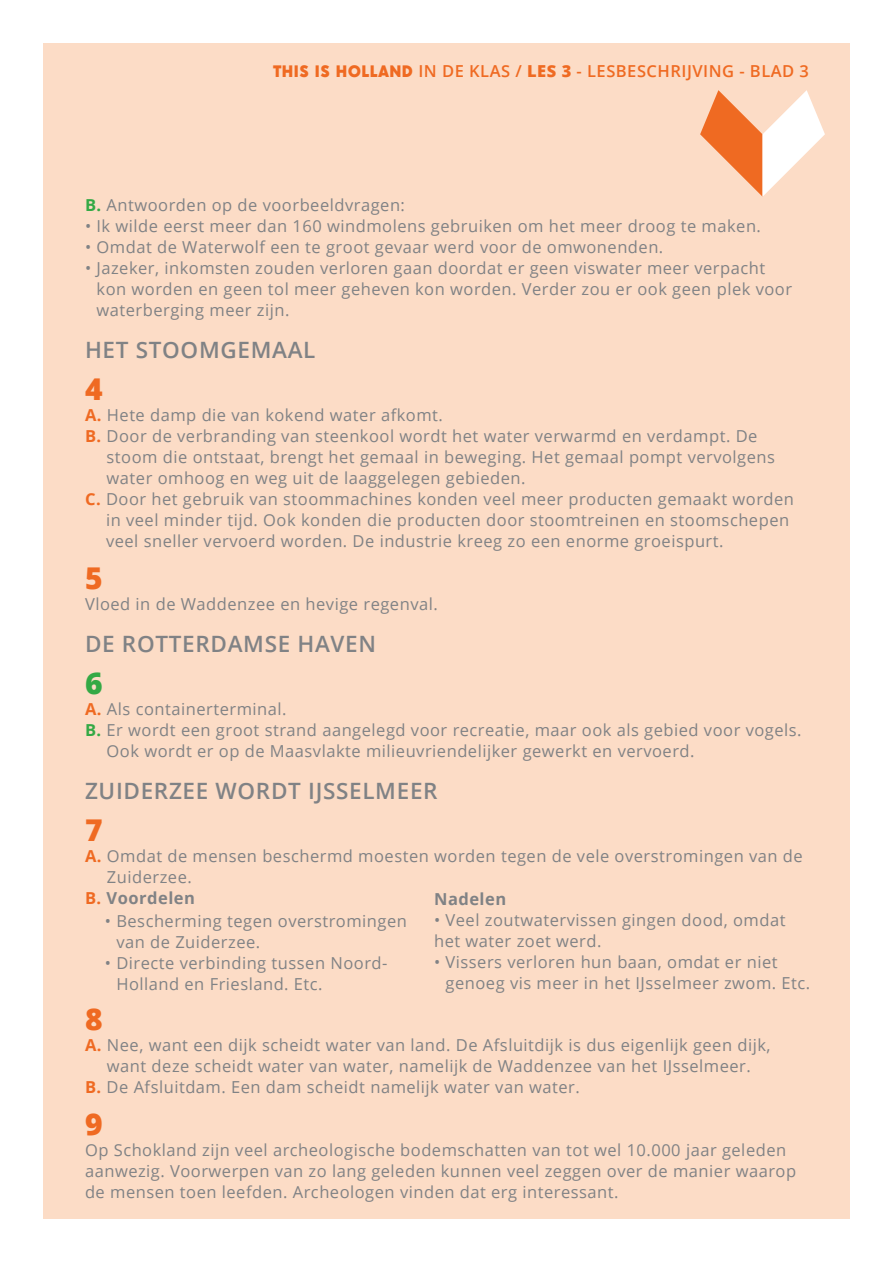
<style>
.page{position:relative;width:893px;height:1263px;background:#fcdcc6}
.page>*{position:absolute;margin:0;border:0;box-sizing:border-box;transform-origin:0 0}
.TIHOL_plat{font:800 30px "Open Sans";color:#ef6a22}
.TIHOL_plat-2{font:800 30px "Open Sans";color:#34a945}
.TIHOL_kopje_grijs_ka{font:600 22.5px "Open Sans";letter-spacing:.03em;color:#808285}
.TIHOL_plat-3{font:16.5px/21px "Open Sans";letter-spacing:.03em;color:#808285}
.Brood{font:600 16.5px "Open Sans";letter-spacing:.03em;color:#ef6a22}
.TIHOL_plat-4{font:700 16.5px "Open Sans";letter-spacing:.03em;color:#808285}
.s1{font-family:"Acre";font-weight:800}
.s2{font-weight:800}
.s3{font-weight:700;color:#34a945}
.s4{font-weight:700;color:#ef6a22}
.s5{color:#ef6a22}
</style>
<div class="page">
<div style="left:0;top:0;width:42px;height:1236px;background:#fff"></div>
<div style="left:0;top:0;width:893px;height:43px;background:#fff"></div>
<div style="left:0;top:1219px;width:893px;height:44px;background:#fff"></div>
<div style="left:850px;top:0;width:43px;height:1263px;background:#fff"></div>
<svg style="left:700px;top:90px;width:125px;height:107px"></svg>
<p class="Brood" style="left:273px;top:60px;width:537px"><span class="s1">THIS IS HOLLAND</span> IN DE KLAS / <span class="s2">LES 3</span> - LESBESCHRIJVING - BLAD 3</p>
<p class="TIHOL_plat-3" style="left:85px;top:194px;width:321px"><span class="s3">B.</span> Antwoorden op de voorbeeldvragen:</p>
<p class="TIHOL_plat-3" style="left:85px;top:215px;width:677px">• Ik wilde eerst meer dan 160 windmolens gebruiken om het meer droog te maken.</p>
<p class="TIHOL_plat-3" style="left:85px;top:236px;width:580px">• Omdat de Waterwolf een te groot gevaar werd voor de omwonenden.</p>
<p class="TIHOL_plat-3" style="left:97px;top:257px;width:697px;text-indent:-11px">• Jazeker, inkomsten zouden verloren gaan doordat er geen viswater meer verpacht kon worden en geen tol meer geheven kon worden. Verder zou er ook geen plek voor waterberging meer zijn.</p>
<p class="TIHOL_kopje_grijs_ka" style="left:85px;top:334px;width:232px">HET STOOMGEMAAL</p>
<p class="TIHOL_plat" style="left:85px;top:366px;width:19px">4</p>
<p class="TIHOL_plat-3" style="left:85px;top:404px;width:359px"><span class="s4">A.</span> Hete damp die van kokend water afkomt.</p>
<p class="TIHOL_plat-3" style="left:85px;top:425px;width:674px"><span class="s4">B.</span> Door de verbranding van steenkool wordt het water verwarmd en verdampt. De</p>
<p class="TIHOL_plat-3" style="left:107px;top:446px;width:670px">stoom die ontstaat, brengt het gemaal in beweging. Het gemaal pompt vervolgens</p>
<p class="TIHOL_plat-3" style="left:107px;top:467px;width:421px">water omhoog en weg uit de laaggelegen gebieden.</p>
<p class="TIHOL_plat-3" style="left:106px;top:488px;width:689px;text-indent:-21px"><span class="s4">C.</span> Door het gebruik van stoommachines konden veel meer producten gemaakt worden in veel minder tijd. Ook konden die producten door stoomtreinen en stoomschepen veel sneller vervoerd worden. De industrie kreeg zo een enorme groeispurt.</p>
<p class="TIHOL_plat" style="left:85px;top:555px;width:19px">5</p>
<p class="TIHOL_plat-3" style="left:85px;top:593px;width:354px">Vloed in de Waddenzee en hevige regenval.</p>
<p class="TIHOL_kopje_grijs_ka" style="left:85px;top:628px;width:293px">DE ROTTERDAMSE HAVEN</p>
<p class="TIHOL_plat-2" style="left:85px;top:660px;width:19px">6</p>
<p class="TIHOL_plat-3" style="left:85px;top:698px;width:203px"><span class="s4">A.</span> Als containerterminal.</p>
<p class="TIHOL_plat-3" style="left:85px;top:719px;width:718px"><span class="s3">B.</span> Er wordt een groot strand aangelegd voor recreatie, maar ook als gebied voor vogels.</p>
<p class="TIHOL_plat-3" style="left:107px;top:740px;width:589px">Ook wordt er op de Maasvlakte milieuvriendelijker gewerkt en vervoerd.</p>
<p class="TIHOL_kopje_grijs_ka" style="left:85px;top:775px;width:354px">ZUIDERZEE WORDT IJSSELMEER</p>
<p class="TIHOL_plat" style="left:85px;top:807px;width:19px">7</p>
<p class="TIHOL_plat-3" style="left:107px;top:845px;width:697px;text-indent:-22px"><span class="s4">A.</span> Omdat de mensen beschermd moesten worden tegen de vele overstromingen van de<br>Zuiderzee.</p>
<p class="TIHOL_plat-4" style="left:85px;top:886px;width:111px"><span class="s5">B.</span> Voordelen</p>
<p class="TIHOL_plat-4" style="left:434px;top:888px;width:74px">Nadelen</p>
<p class="TIHOL_plat-3" style="left:434px;top:909px;width:353px">• Veel zoutwatervissen gingen dood, omdat het water zoet werd.</p>
<p class="TIHOL_plat-3" style="left:446px;top:951px;width:366px;text-indent:-11px">• Vissers verloren hun baan, omdat er niet genoeg vis meer in het IJsselmeer zwom. Etc.</p>
<p class="TIHOL_plat-3" style="left:116px;top:910px;width:292px;text-indent:-11px">• Bescherming tegen overstromingen van de Zuiderzee.</p>
<p class="TIHOL_plat-3" style="left:116px;top:952px;width:273px;text-indent:-11px">• Directe verbinding tussen Noord-<br>Holland en Friesland. Etc.</p>
<p class="TIHOL_plat" style="left:85px;top:996px;width:19px">8</p>
<p class="TIHOL_plat-3" style="left:85px;top:1034px;width:687px;text-align:center"><span class="s4">A.</span> Nee, want een dijk scheidt water van land. De Afsluitdijk is dus eigenlijk geen dijk, want deze scheidt water van water, namelijk de Waddenzee van het IJsselmeer.</p>
<p class="TIHOL_plat-3" style="left:85px;top:1076px;width:496px"><span class="s4">B.</span> De Afsluitdam. Een dam scheidt namelijk water van water.</p>
<p class="TIHOL_plat" style="left:85px;top:1101px;width:19px">9</p>
<p class="TIHOL_plat-3" style="left:85px;top:1139px;width:713px">Op Schokland zijn veel archeologische bodemschatten van tot wel 10.000 jaar geleden aanwezig. Voorwerpen van zo lang geleden kunnen veel zeggen over de manier waarop de mensen toen leefden. Archeologen vinden dat erg interessant.</p>
</div>
